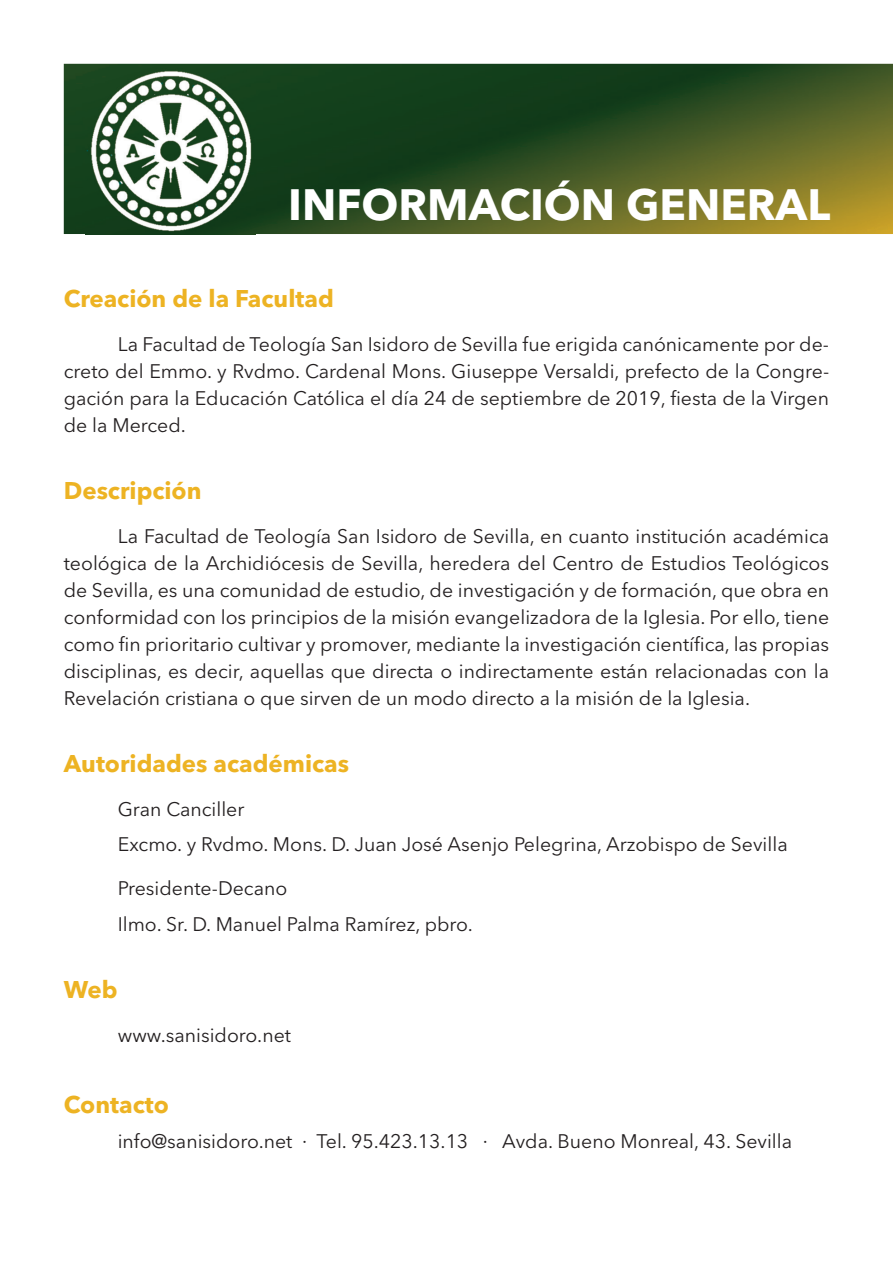
<style>
.page{position:relative;width:893px;height:1263px;background:#fff}
.page>*{position:absolute;margin:0;border:0;box-sizing:border-box;transform-origin:0 0}
.t1{font:700 43.5px "Avenir Next LT Pro";color:#fff}
.t2{font:700 24px "Avenir Next LT Pro";color:#edb323}
.t3{font:19.5px/27px "Avenir Next LT Pro";color:#231f20;text-align:justify}
</style>
<div class="page">
<img style="left:64px;top:64px;width:829px;height:170px">
<img style="left:85px;top:66px;width:170px;height:169px">
<h1 class="t1" style="left:288px;top:178px;width:544px">INFORMACIÓN GENERAL</h1>
<p class="t2" style="left:64px;top:284px;width:271px">Creación de la Facultad</p>
<p class="t3" style="left:64px;top:331px;width:767px;text-indent:54px">La Facultad de Teología San Isidoro de Sevilla fue erigida canónicamente por de&shy;creto del Emmo. y Rvdmo. Cardenal Mons. Giuseppe Versaldi, prefecto de la Congre&shy;gación para la Educación Católica el día 24 de septiembre de 2019, fiesta de la Virgen de la Merced.</p>
<p class="t2" style="left:64px;top:476px;width:139px">Descripción</p>
<p class="t3" style="left:64px;top:523px;width:767px;text-indent:54px">La Facultad de Teología San Isidoro de Sevilla, en cuanto institución académica teológica de la Archidiócesis de Sevilla, heredera del Centro de Estudios Teológicos de Sevilla, es una comunidad de estudio, de investigación y de formación, que obra en conformidad con los principios de la misión evangelizadora de la Iglesia. Por ello, tiene como fin prioritario cultivar y promover, mediante la investigación científica, las propias disciplinas, es decir, aquellas que directa o indirectamente están relacionadas con la Revelación cristiana o que sirven de un modo directo a la misión de la Iglesia.</p>
<p class="t2" style="left:64px;top:749px;width:287px">Autoridades académicas</p>
<p class="t3" style="left:118px;top:791px;width:671px;line-height:35.5px">Gran Canciller<br>Excmo. y Rvdmo. Mons. D. Juan José Asenjo Pelegrina, Arzobispo de Sevilla</p>
<p class="t3" style="left:118px;top:871px;width:357px;line-height:35.5px">Presidente-Decano<br>Ilmo. Sr. D. Manuel Palma Ramírez, pbro.</p>
<p class="t2" style="left:64px;top:974px;width:55px">Web</p>
<p class="t3" style="left:118px;top:1021px;width:175px">www.sanisidoro.net</p>
<p class="t2" style="left:64px;top:1089px;width:107px">Contacto</p>
<p class="t3" style="left:118px;top:1128px;width:676px">info@sanisidoro.net · Tel. 95.423.13.13 · Avda. Bueno Monreal, 43. Sevilla</p>
</div>
